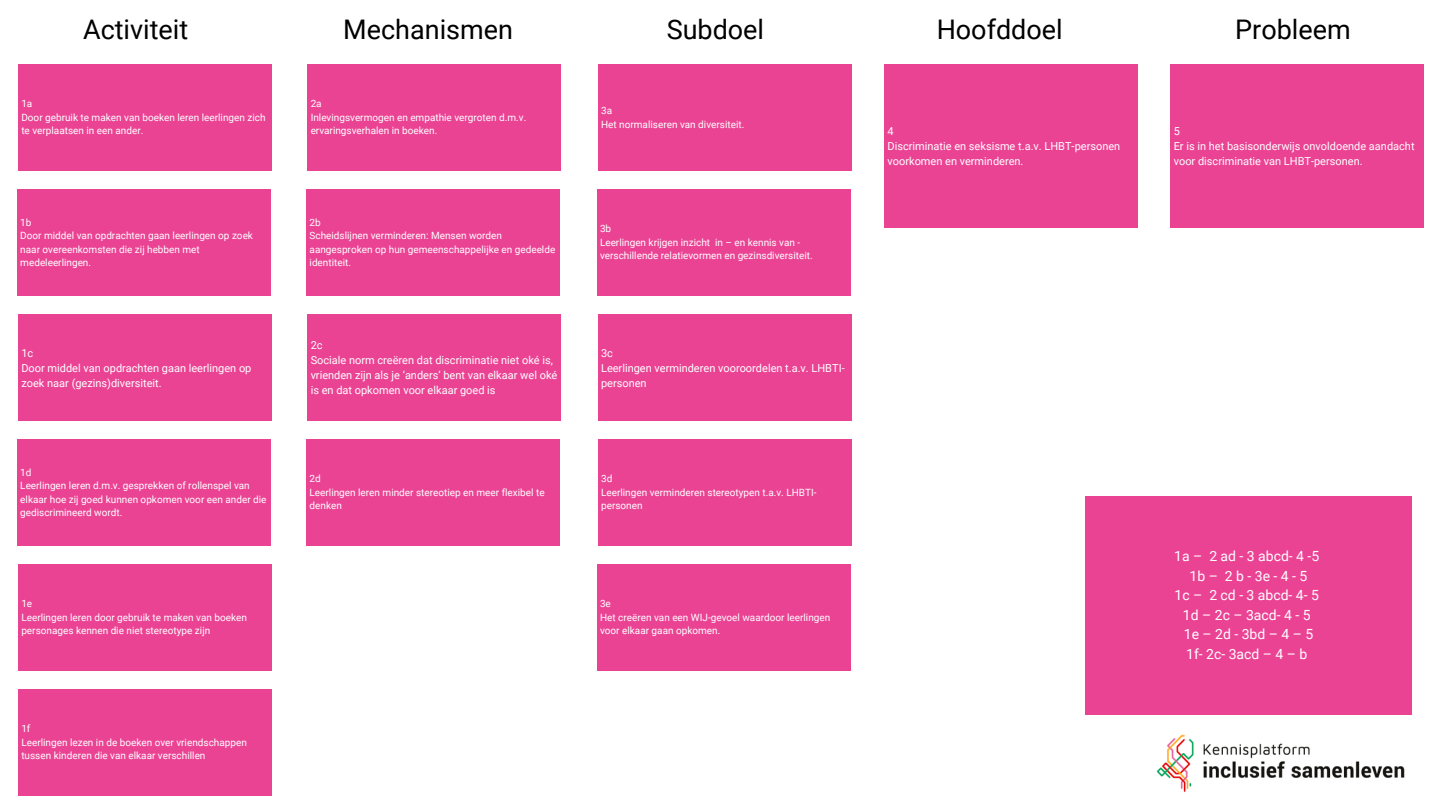
<style>
.page{position:relative;width:1440px;height:810px;background:#fff}
.page>*{position:absolute;margin:0;border:0;box-sizing:border-box;transform-origin:0 0}
.t1{font:27px "Roboto";color:#000}
.t2{font:14px/19.5px "Roboto";color:#fff;text-align:center}
.t3{font:11px/15px "Roboto";color:#fff}
.t4{font:10px/13.5px "Roboto";color:#fff}
</style>
<div class="page">
<div style="left:885px;top:65px;width:253px;height:163px;background:#eb4394"></div>
<div style="left:1171px;top:65px;width:253px;height:163px;background:#eb4394"></div>
<div style="left:1085px;top:497px;width:327px;height:218px;background:#eb4394"></div>
<img style="left:1156px;top:734px;width:249px;height:58px">
<div style="left:18px;top:65px;width:254px;height:106px;background:#eb4394"></div>
<div style="left:17px;top:190px;width:254px;height:106px;background:#eb4394"></div>
<div style="left:18px;top:315px;width:254px;height:106px;background:#eb4394"></div>
<div style="left:17px;top:440px;width:254px;height:106px;background:#eb4394"></div>
<div style="left:308px;top:65px;width:253px;height:106px;background:#eb4394"></div>
<div style="left:307px;top:190px;width:253px;height:106px;background:#eb4394"></div>
<div style="left:308px;top:315px;width:253px;height:106px;background:#eb4394"></div>
<div style="left:307px;top:440px;width:253px;height:106px;background:#eb4394"></div>
<div style="left:598px;top:65px;width:254px;height:106px;background:#eb4394"></div>
<div style="left:597px;top:190px;width:254px;height:106px;background:#eb4394"></div>
<div style="left:598px;top:315px;width:254px;height:106px;background:#eb4394"></div>
<div style="left:598px;top:440px;width:254px;height:106px;background:#eb4394"></div>
<div style="left:18px;top:565px;width:254px;height:106px;background:#eb4394"></div>
<div style="left:18px;top:690px;width:254px;height:106px;background:#eb4394"></div>
<div style="left:597px;top:565px;width:254px;height:106px;background:#eb4394"></div>
<h1 class="t1" style="left:83px;top:14px;width:107px">Activiteit</h1>
<h1 class="t1" style="left:343px;top:14px;width:171px">Mechanismen</h1>
<h1 class="t1" style="left:667px;top:14px;width:99px">Subdoel</h1>
<h1 class="t1" style="left:937px;top:14px;width:128px">Hoofddoel</h1>
<h1 class="t1" style="left:1235px;top:14px;width:117px">Probleem</h1>
<p class="t4" style="left:21px;top:97px;width:246px">1a<br>Door gebruik te maken van boeken leren leerlingen zich te verplaatsen in een ander.</p>
<p class="t4" style="left:20px;top:215px;width:234px">1b<br>Door middel van opdrachten gaan leerlingen op zoek naar overeenkomsten die zij hebben met medeleerlingen.</p>
<p class="t3" style="left:21px;top:345px;width:232px">1c<br>Door middel van opdrachten gaan leerlingen op zoek naar (gezins)diversiteit.</p>
<p class="t4" style="left:20px;top:465px;width:248px">1d<br>Leerlingen leren d.m.v. gesprekken of rollenspel van elkaar hoe zij goed kunnen opkomen voor een ander die gediscrimineerd wordt.</p>
<p class="t4" style="left:21px;top:597px;width:227px">1e<br>Leerlingen leren door gebruik te maken van boeken personages kennen die niet stereotype zijn</p>
<p class="t4" style="left:21px;top:722px;width:227px">1f<br>Leerlingen lezen in de boeken over vriendschappen tussen kinderen die van elkaar verschillen</p>
<p class="t4" style="left:311px;top:97px;width:217px">2a<br>Inlevingsvermogen en empathie vergroten d.m.v. ervaringsverhalen in boeken.</p>
<p class="t4" style="left:310px;top:215px;width:247px">2b<br>Scheidslijnen verminderen: Mensen worden aangesproken op hun gemeenschappelijke en gedeelde identiteit.</p>
<p class="t3" style="left:311px;top:338px;width:248px">2c<br>Sociale norm creëren dat discriminatie niet oké is, vrienden zijn als je ‘anders’ bent van elkaar wel oké is en dat opkomen voor elkaar goed is</p>
<p class="t4" style="left:310px;top:472px;width:237px">2d<br>Leerlingen leren minder stereotiep en meer flexibel te denken</p>
<p class="t4" style="left:601px;top:104px;width:145px">3a<br>Het normaliseren van diversiteit.</p>
<p class="t4" style="left:600px;top:222px;width:214px">3b<br>Leerlingen krijgen inzicht in – en kennis van - verschillende relatievormen en gezinsdiversiteit.</p>
<p class="t3" style="left:601px;top:345px;width:245px">3c<br>Leerlingen verminderen vooroordelen t.a.v. LHBTI&shy;personen</p>
<p class="t4" style="left:601px;top:472px;width:217px">3d<br>Leerlingen verminderen stereotypen t.a.v. LHBTI&shy;personen</p>
<p class="t4" style="left:600px;top:597px;width:232px">3e<br>Het creëren van een WIJ-gevoel waardoor leerlingen voor elkaar gaan opkomen.</p>
<p class="t3" style="left:888px;top:124px;width:234px">4<br>Discriminatie en seksisme t.a.v. LHBT-personen voorkomen en verminderen.</p>
<p class="t3" style="left:1174px;top:124px;width:242px">5<br>Er is in het basisonderwijs onvoldoende aandacht voor discriminatie van LHBT-personen.</p>
<h2 class="t2" style="left:1174px;top:547px;width:147px">1a– 2ad-3abcd-4-5<br>1b– 2b-3e-4-5<br>1c– 2cd-3abcd-4-5<br>1d–2c–3acd-4-5<br>1e–2d-3bd–4–5<br>1f- 2c- 3acd – 4 – b</h2>
</div>
